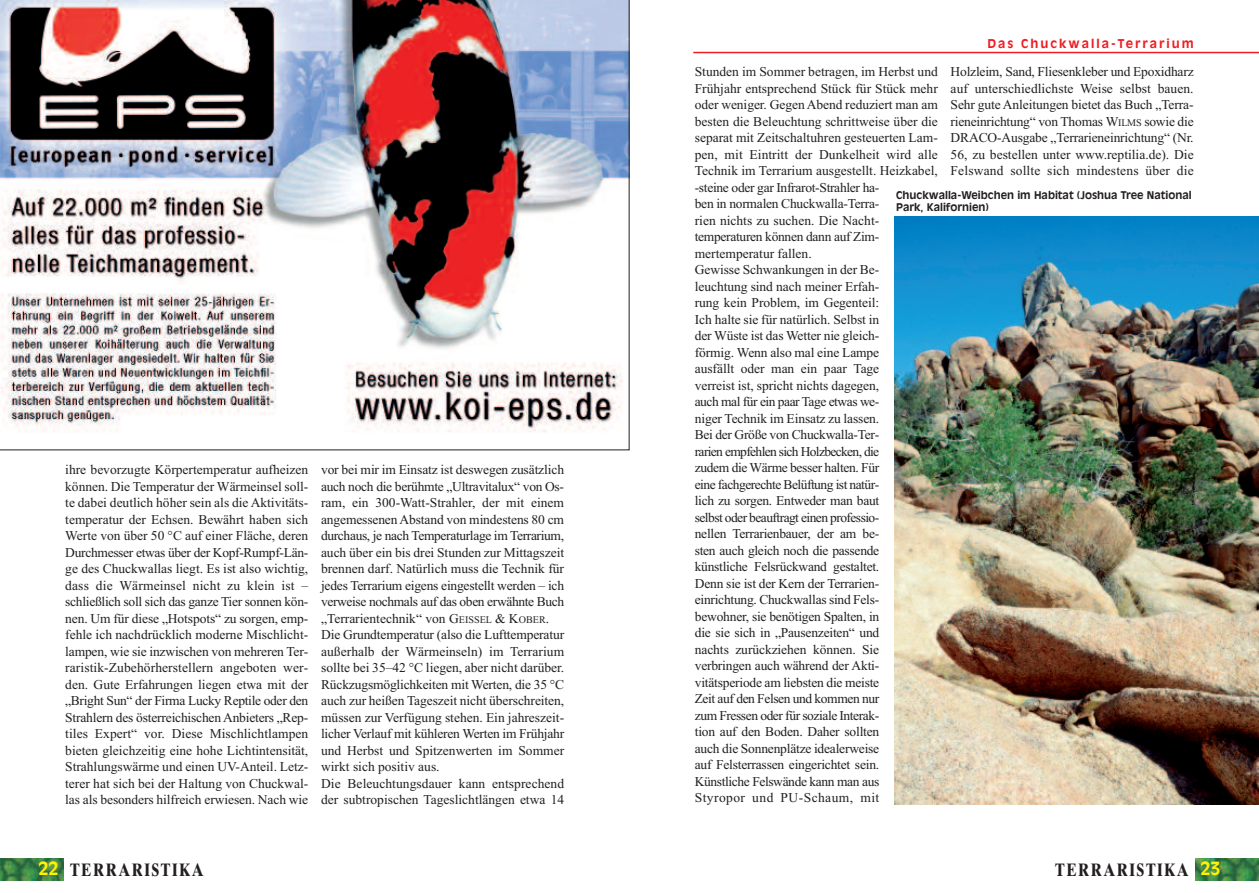
<style>
.page{position:relative;width:1259px;height:893px;background:#fff}
.page>*{position:absolute;margin:0;border:0;box-sizing:border-box;transform-origin:0 0}
.t1{font:18px "Times Ten Bold Os F";letter-spacing:.1em;color:#231f20;scale:.8 1}
.t2{font:13.5px/16.5px "Times New Roman";letter-spacing:-.01em;color:#231f20}
.t3{font:700 12px "Antique Olive";letter-spacing:.165em;color:#ee1d23}
.t4{font:700 10.5px/12px "Antique Olive";color:#231f20}
.s1{font-size:10.2px}
.s2{font-family:"Antique Olive";font-weight:700;color:#fff101}
</style>
<div class="page">
<img style="left:1195px;top:859px;width:64px;height:21px">
<hr style="left:693px;top:52px;width:566px;height:1px;background:#ee1d23">
<img style="left:0;top:859px;width:64px;height:21px">
<img style="left:0;top:0;width:629px;height:450px">
<img style="left:894px;top:216px;width:365px;height:589px">
<p class="t2" style="left:65px;top:461px;width:245px;text-align:justify">ihre bevorzugte Körpertemperatur aufheizen können. Die Temperatur der Wärmeinsel soll&shy;te dabei deutlich höher sein als die Aktivitäts&shy;temperatur der Echsen. Bewährt haben sich Werte von über 50 °C auf einer Fläche, deren Durchmesser etwas über der Kopf-Rumpf-Län&shy;ge des Chuckwallas liegt. Es ist also wichtig, dass die Wärmeinsel nicht zu klein ist – schließlich soll sich das ganze Tier sonnen kön&shy;nen. Um für diese „Hotspots“ zu sorgen, emp&shy;fehle ich nachdrücklich moderne Mischlicht&shy;lampen, wie sie inzwischen von mehreren Ter&shy;raristik-Zubehörherstellern angeboten wer&shy;den. Gute Erfahrungen liegen etwa mit der „Bright Sun“ der Firma Lucky Reptile oder den Strahlern des österreichischen Anbieters „Rep&shy;tiles Expert“ vor. Diese Mischlichtlampen bieten gleichzeitig eine hohe Lichtintensität, Strahlungswärme und einen UV-Anteil. Letz&shy;terer hat sich bei der Haltung von Chuckwal&shy;las als besonders hilfreich erwiesen. Nach wie</p>
<p class="t2" style="left:321px;top:461px;width:245px">vor bei mir im Einsatz ist deswegen zusätzlich auch noch die berühmte „Ultravitalux“ von Os&shy;ram, ein 300-Watt-Strahler, der mit einem angemessenen Abstand von mindestens 80 cm durchaus, je nach Temperaturlage im Terrarium, auch über ein bis drei Stunden zur Mittagszeit brennen darf. Natürlich muss die Technik für jedes Terrarium eigens eingestellt werden – ich verweise nochmals auf das oben erwähnte Buch „Terrarientechnik“ von G<span class="s1">EISSEL</span> &amp; K<span class="s1">OBER</span>.<br>Die Grundtemperatur (also die Lufttemperatur außerhalb der Wärmeinseln) im Terrarium sollte bei 35–42 °C liegen, aber nicht darüber.<br>Rückzugsmöglichkeiten mit Werten, die 35 °C auch zur heißen Tageszeit nicht überschreiten, müssen zur Verfügung stehen. Ein jahreszeit&shy;licher Verlauf mit kühleren Werten im Frühjahr und Herbst und Spitzenwerten im Sommer wirkt sich positiv aus.<br>Die Beleuchtungsdauer kann entsprechend der subtropischen Tageslichtlängen etwa 14</p>
<h1 class="t1" style="left:39px;top:864px;width:208px"><span class="s2">22</span> TERRARISTIKA</h1>
<p class="t3" style="left:987px;top:39px;width:208px">Das Chuckwalla-Terrarium</p>
<p class="t2" style="left:695px;top:63px;width:244px">Stunden im Sommer betragen, im Herbst und Frühjahr entsprechend Stück für Stück mehr oder weniger. Gegen Abend reduziert man am besten die Beleuchtung schrittweise über die separat mit Zeitschaltuhren gesteuerten Lam&shy;pen, mit Eintritt der Dunkelheit wird alle Technik im Terrarium ausgestellt. Heizkabel, -steine oder gar Infrarot-Strahler ha-<br>ben in normalen Chuckwalla-Terra-<br>rien nichts zu suchen. Die Nacht&shy;temperaturen können dann auf Zim&shy;mertemperatur fallen.<br>Gewisse Schwankungen in der Be-<br>leuchtung sind nach meiner Erfah-<br>rung kein Problem, im Gegenteil:<br>Ich halte sie für natürlich. Selbst in<br>der Wüste ist das Wetter nie gleich-<br>förmig. Wenn also mal eine Lampe<br>ausfällt oder man ein paar Tage<br>verreist ist, spricht nichts dagegen,<br>auch mal für ein paar Tage etwas we-<br>niger Technik im Einsatz zu lassen.<br>Bei der Größe von Chuckwalla-Ter-<br>rarien empfehlen sich Holzbecken, die<br>zudem die Wärme besser halten. Für<br>eine fachgerechte Belüftung ist natür-<br>lich zu sorgen. Entweder man baut<br>selbst oder beauftragt einen professio-<br>nellen Terrarienbauer, der am be-<br>sten auch gleich noch die passende<br>künstliche Felsrückwand gestaltet.<br>Denn sie ist der Kern der Terrarien&shy;einrichtung. Chuckwallas sind Fels-<br>bewohner, sie benötigen Spalten, in<br>die sie sich in „Pausenzeiten“ und<br>nachts zurückziehen können. Sie verbringen auch während der Akti&shy;vitätsperiode am liebsten die meiste<br>Zeit auf den Felsen und kommen nur<br>zum Fressen oder für soziale Interak-<br>tion auf den Boden. Daher sollten<br>auch die Sonnenplätze idealerweise<br>auf Felsterrassen eingerichtet sein.<br>Künstliche Felswände kann man aus<br>Styropor und PU-Schaum, mit</p>
<p class="t2" style="left:950px;top:63px;width:244px;text-align:justify">Holzleim, Sand, Fliesenkleber und Epoxidharz auf unterschiedlichste Weise selbst bauen.<br>Sehr gute Anleitungen bietet das Buch „Terra&shy;rieneinrichtung“ von Thomas W<span class="s1">ILMS</span> sowie die DRACO-Ausgabe „Terrarieneinrichtung“ (Nr.<br>56, zu bestellen unter www.reptilia.de). Die Felswand sollte sich mindestens über die</p>
<p class="t4" style="left:896px;top:190px;width:297px">Chuckwalla-Weibchen im Habitat (Joshua Tree National<br>Park, Kalifornien)</p>
<h1 class="t1" style="left:1055px;top:864px;width:208px">TERRARISTIKA <span class="s2">23</span></h1>
</div>
